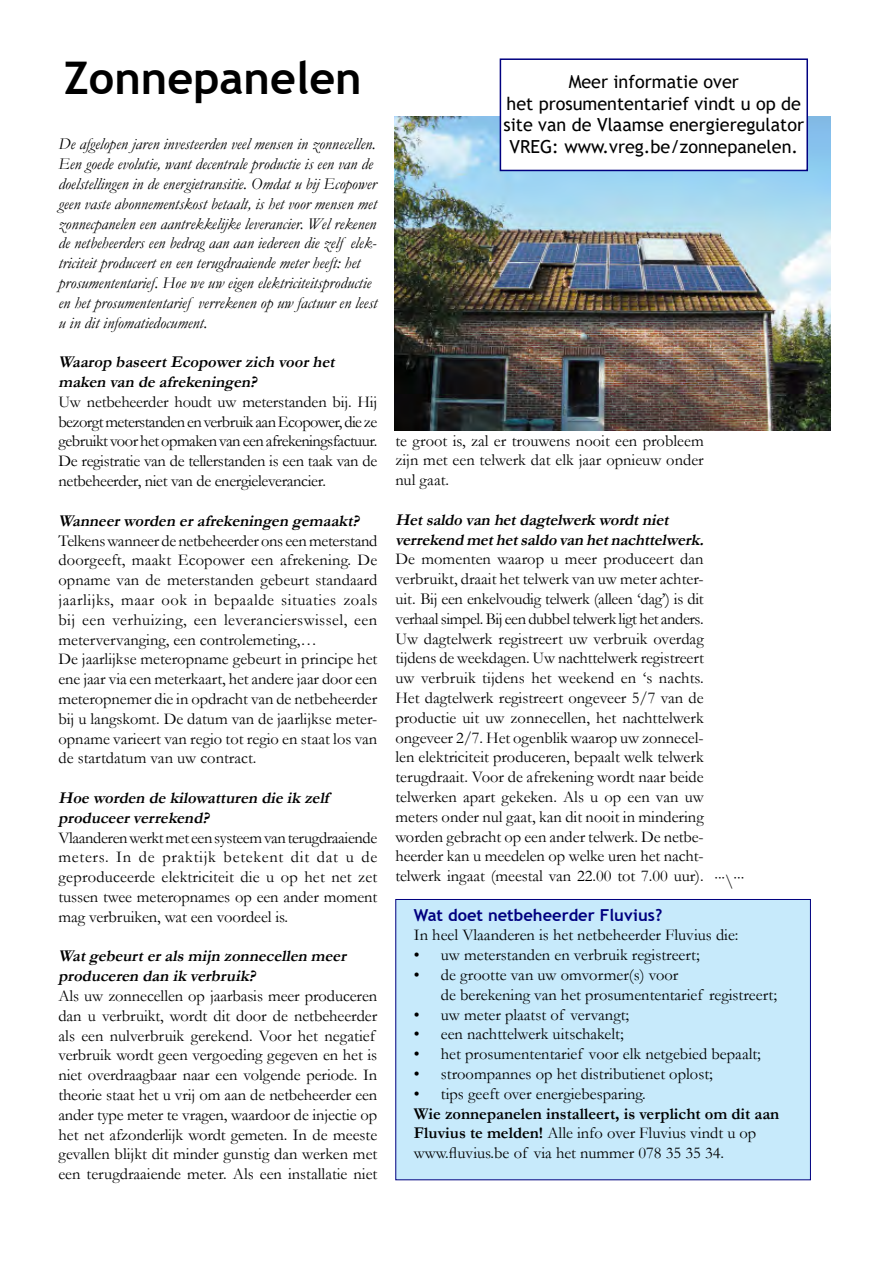
<style>
.page{position:relative;width:893px;height:1263px;background:#fff}
.page>*{position:absolute;margin:0;border:0;box-sizing:border-box;transform-origin:0 0}
.t1{font:700 45px "Trebuchet MS";color:#000}
.t2{font:18px/21.6px "Trebuchet MS";color:#000;text-align:center}
.t3{font:16.5px/19.8px "Garamond";color:#000}
.t4{font:italic 16.5px/19.8px "Garamond";color:#000}
.t5{font:italic 700 16.5px/19.8px "Garamond";color:#000}
.t6{font:700 16.5px "Trebuchet MS";color:#000080}
.s1{font-weight:700}
</style>
<div class="page">
<img style="left:395px;top:117px;width:435px;height:314px">
<div style="left:500px;top:59px;width:307px;height:111px;background:#fff"></div>
<div style="left:500px;top:58px;width:308px;height:113px;border:2px solid #000080"></div>
<div style="left:395px;top:899px;width:416px;height:281px;background:#c7eafb;border:1px solid #000080"></div>
<h1 class="t1" style="left:64px;top:50px;width:299px">Zonnepanelen</h1>
<p class="t4" style="left:58px;top:134px;width:320px">De afgelopen jaren investeerden veel mensen in zonnecellen.<br>Een goede evolutie, want decentrale productie is een van de doelstellingen in de energietransitie. Omdat u bij Ecopower geen vaste abonnementskost betaalt, is het voor mensen met zonnecpanelen een aantrekkelijke leverancier. Wel rekenen de netbeheerders een bedrag aan aan iedereen die zelf elek&shy;triciteit produceert en een terugdraaiende meter heeft: het prosumententarief. Hoe we uw eigen elektriciteitsproductie en het prosumententarief verrekenen op uw factuur en leest u in dit infomatiedocument.</p>
<p class="t5" style="left:58px;top:352px;width:282px">Waarop baseertEcopowerzich voorhet maken van de afrekeningen?</p>
<p class="t3" style="left:58px;top:391px;width:320px;text-align:justify">Uw netbeheerder houdt uw meterstanden bij. Hij bezorgt meterstanden en verbruik aan Ecopower, die ze gebruikt voor het opmaken van een afrekeningsfactuur.<br>De registratie van de tellerstanden is een taak van de netbeheerder, niet van de energieleverancier.</p>
<p class="t5" style="left:58px;top:511px;width:306px">Wanneerworden erafrekeningen gemaakt?</p>
<p class="t3" style="left:58px;top:530px;width:321px">Telkens wanneer de netbeheerder ons een meterstand doorgeeft, maakt Ecopower een afrekening. De opname van de meterstanden gebeurt standaard jaarlijks, maar ook in bepaalde situaties zoals bij een verhuizing, een leverancierswissel, een metervervanging, een controlemeting,…<br>De jaarlijkse meteropname gebeurt in principe het ene jaar via een meterkaart, het andere jaar door een meteropnemer die in opdracht van de netbeheerder bij u langskomt. De datum van de jaarlijkse meter&shy;opname varieert van regio tot regio en staat los van de startdatum van uw contract.</p>
<p class="t5" style="left:58px;top:788px;width:272px">Hoe worden de kilowatturen die ik zelf produceerverrekend?</p>
<p class="t3" style="left:58px;top:827px;width:320px;text-align:justify">Vlaanderen werkt met een systeem van terugdraaiende meters. In de praktijk betekent dit dat u de geproduceerde elektriciteit die u op het net zet tussen twee meteropnames op een ander moment mag verbruiken, wat een voordeel is.</p>
<p class="t5" style="left:58px;top:946px;width:293px">Watgebeurteralsmijn zonnecellen meer produceren dan ik verbruik?</p>
<p class="t3" style="left:58px;top:985px;width:320px">Als uw zonnecellen op jaarbasis meer produceren dan u verbruikt, wordt dit door de netbeheerder als een nulverbruik gerekend. Voor het negatief verbruik wordt geen vergoeding gegeven en het is niet overdraagbaar naar een volgende periode. In theorie staat het u vrij om aan de netbeheerder een ander type meter te vragen, waardoor de injectie op het net afzonderlijk wordt gemeten. In de meeste gevallen blijkt dit minder gunstig dan werken met een terugdraaiende meter. Als een installatie niet</p>
<p class="t2" style="left:504px;top:71px;width:302px">Meer informatie over<br>het prosumententarief vindt u op de site van de Vlaamse energieregulator<br>VREG: www.vreg.be/zonnepanelen.</p>
<p class="t3" style="left:395px;top:430px;width:310px;text-align:justify">te groot is, zal er trouwens nooit een probleem zijn met een telwerk dat elk jaar opnieuw onder nul gaat.</p>
<p class="t5" style="left:395px;top:510px;width:314px">Hetsaldo van hetdagtelwerk wordtniet verrekend methetsaldo van hetnachttelwerk.</p>
<p class="t3" style="left:395px;top:549px;width:350px">De momenten waarop u meer produceert dan verbruikt, draait het telwerk van uw meter achter-<br>uit. Bij een enkelvoudig telwerk (alleen ‘dag’) is dit verhaal simpel. Bij een dubbel telwerk ligt het anders.<br>Uw dagtelwerk registreert uw verbruik overdag tijdens de weekdagen. Uw nachttelwerk registreert<br>uw verbruik tijdens het weekend en ‘s nachts.<br>Het dagtelwerk registreert ongeveer 5/7 van de productie uit uw zonnecellen, het nachttelwerk ongeveer 2/7. Het ogenblik waarop uw zonnecel-<br>len elektriciteit produceren, bepaalt welk telwerk terugdraait. Voor de afrekening wordt naar beide telwerken apart gekeken. Als u op een van uw meters onder nul gaat, kan dit nooit in mindering worden gebracht op een ander telwerk. De netbe&shy;heerder kan u meedelen op welke uren het nacht&shy;telwerk ingaat (meestal van 22.00 tot 7.00 uur). .../...</p>
<p class="t6" style="left:414px;top:904px;width:250px">Wat doet netbeheerder Fluvius?</p>
<p class="t3" style="left:414px;top:925px;width:326px">In heel Vlaanderen is het netbeheerder Fluvius die:</p>
<p class="t3" style="left:414px;top:944px;width:287px">• uw meterstanden en verbruik registreert;</p>
<p class="t3" style="left:441px;top:964px;width:338px;text-indent:-27px">• de grootte van uw omvormer(s) voor<br>de berekening van het prosumententarief registreert;</p>
<p class="t3" style="left:414px;top:1004px;width:217px">• uw meter plaatst of vervangt;</p>
<p class="t3" style="left:414px;top:1024px;width:211px">• een nachttelwerk uitschakelt;</p>
<p class="t3" style="left:414px;top:1043px;width:349px">• het prosumententarief voor elk netgebied bepaalt;</p>
<p class="t3" style="left:414px;top:1063px;width:300px">• stroompannes op het distributienet oplost;</p>
<p class="t3" style="left:414px;top:1083px;width:234px">• tips geeft over energiebesparing.</p>
<p class="t3" style="left:414px;top:1103px;width:367px"><span class="s1">Wie zonnepanelen installeert, is verplicht om dit aan<br>Fluvius te melden!</span> Alle info over Fluvius vindt u op www.fluvius.be of via het nummer 078 35 35 34.</p>
</div>
